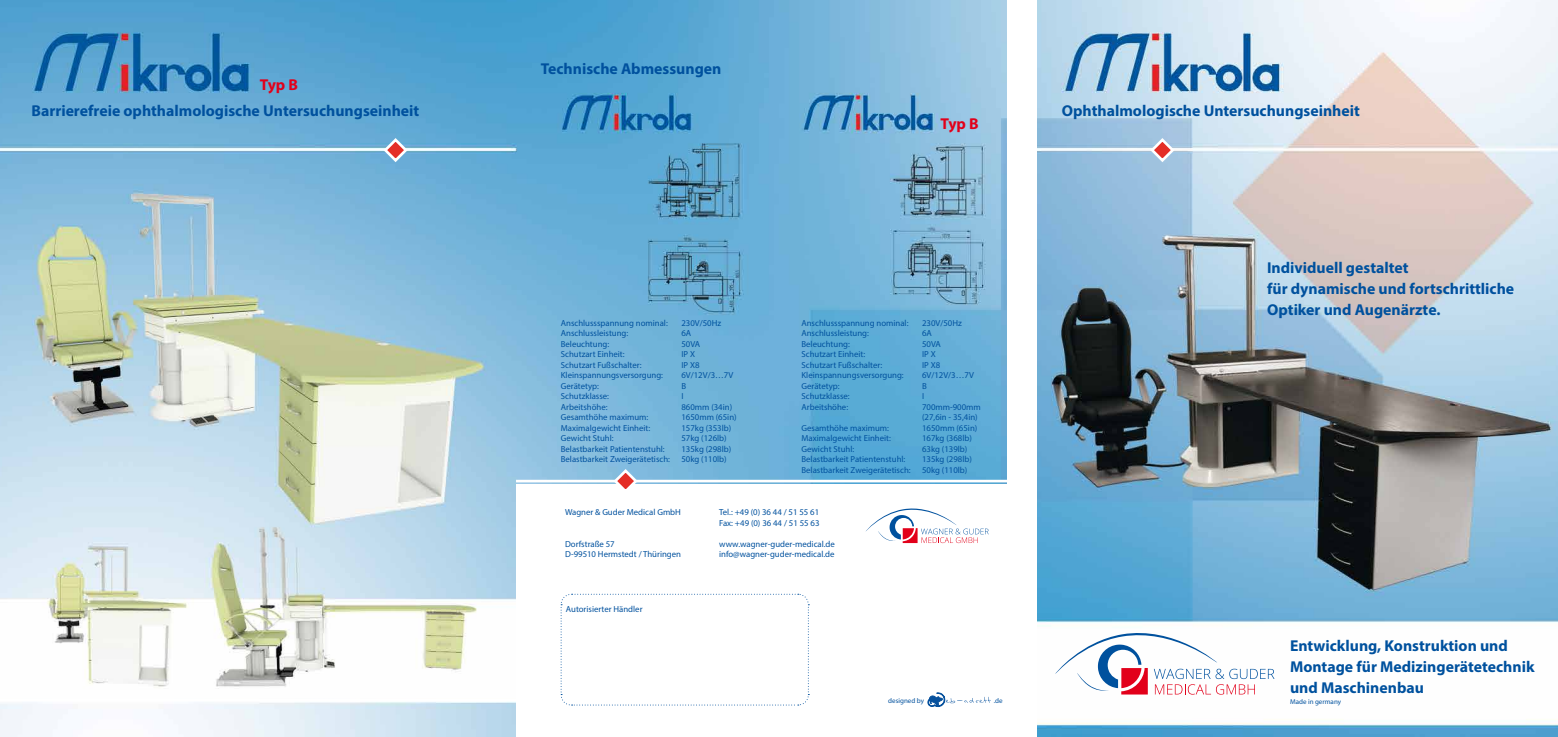
<style>
.page{position:relative;width:1558px;height:737px;background:#fff}
.page>*{position:absolute;margin:0;border:0;box-sizing:border-box;transform-origin:0 0}
.t1{font:700 15.75px/21px "Myriad Pro";color:#00519e}
.t2{font:700 15.75px "Myriad Pro";letter-spacing:-.025em;color:#e2001a}
.t3{font:8.75px/10.5px "Myriad Pro";color:#00519e}
.t4{font:7px "Myriad Pro";color:#00519e}
</style>
<div class="page">
<img style="left:0;top:0;width:1558px;height:737px">
<svg style="left:1055px;top:625px;width:219px;height:69px"></svg>
<svg style="left:1148px;top:136px;width:28px;height:28px"></svg>
<div style="left:516px;top:484px;width:513px;height:253px;background:#fff"></div>
<div style="left:1007px;top:0;width:30px;height:737px;background:#fff"></div>
<hr style="left:516px;top:480px;width:513px;height:2px;background:#fff">
<svg style="left:612px;top:467px;width:27px;height:22px"></svg>
<svg style="left:865px;top:508px;width:123px;height:35px"></svg>
<hr style="left:0;top:698px;width:521px;height:3px;background:#fff">
<svg style="left:382px;top:136px;width:27px;height:28px"></svg>
<svg style="left:560px;top:593px;width:249px;height:113px"></svg>
<svg style="left:928px;top:693px;width:63px;height:13px"></svg>
<h1 class="t2" style="left:260px;top:74px;width:40px">Typ B</h1>
<h1 class="t1" style="left:32px;top:99px;width:389px">Barrierefreie ophthalmologische Untersuchungseinheit</h1>
<h1 class="t1" style="left:541px;top:57px;width:182px">Technische Abmessungen</h1>
<h1 class="t2" style="left:940px;top:114px;width:40px">Typ B</h1>
<p class="t3" style="left:561px;top:317px;width:111px">Anschlussspannung nominal:<br>Anschlussleistung:<br>Beleuchtung:<br>Schutzart Einheit:<br>Schutzart Fußschalter:<br>Kleinspannungsversorgung:<br>Gerätetyp:<br>Schutzklasse:<br>Arbeitshöhe:<br>Gesamthöhe maximum:<br>Maximalgewicht Einheit:<br>Gewicht Stuhl:<br>Belastbarkeit Patientenstuhl:<br>Belastbarkeit Zweigerätetisch:</p>
<p class="t3" style="left:681px;top:317px;width:57px">230V/50Hz<br>6A<br>50VA<br>IP X<br>IP X8<br>6V/12V/3…7V<br>B<br>I<br>860mm (34in)<br>1650mm (65in)<br>157kg (353lb)<br>57kg (126lb)<br>135kg (298lb)<br>50kg (110lb)</p>
<p class="t3" style="left:801px;top:317px;width:108px">Anschlussspannung nominal:<br>Anschlussleistung:<br>Beleuchtung:<br>Schutzart Einheit:<br>Schutzart Fußschalter:<br>Kleinspannungsversorgung:<br>Gerätetyp:<br>Schutzklasse:<br>Arbeitshöhe:</p>
<p class="t3" style="left:801px;top:422px;width:111px">Gesamthöhe maximum:<br>Maximalgewicht Einheit:<br>Gewicht Stuhl:<br>Belastbarkeit Patientenstuhl:<br>Belastbarkeit Zweigerätetisch:</p>
<p class="t3" style="left:922px;top:317px;width:60px">230V/50Hz<br>6A<br>50VA<br>IP X<br>IP X8<br>6V/12V/3…7V<br>B<br>I<br>700mm-900mm (27,6in - 35,4in)<br>1650mm (65in)<br>167kg (368lb)<br>63kg (139lb)<br>135kg (298lb)<br>50kg (110lb)</p>
<p class="t3" style="left:565px;top:507px;width:117px">Wagner &amp; Guder Medical GmbH</p>
<p class="t3" style="left:565px;top:538px;width:117px">Dorfstraße 57<br>D-99510 Hermstedt / Thüringen</p>
<p class="t3" style="left:719px;top:507px;width:102px">Tel.: +49 (0) 36 44 / 51 55 61<br>Fax: +49 (0) 36 44 / 51 55 63</p>
<p class="t3" style="left:719px;top:538px;width:117px">www.wagner-guder-medical.de info@wagner-guder-medical.de</p>
<p class="t3" style="left:566px;top:603px;width:78px">Autorisierter Händler</p>
<p class="t4" style="left:888px;top:696px;width:37px">designed by</p>
<p class="t4" style="left:994px;top:696px;width:10px">.de</p>
<h1 class="t1" style="left:1062px;top:99px;width:300px">Ophthalmologische Untersuchungseinheit</h1>
<h1 class="t1" style="left:1267px;top:257px;width:249px">Individuell gestaltet<br>für dynamische und fortschrittliche<br>Optiker und Augenärzte.</h1>
<h1 class="t1" style="left:1290px;top:635px;width:246px">Entwicklung, Konstruktion und<br>Montage für Medizingerätetechnik und Maschinenbau</h1>
<p class="t4" style="left:1290px;top:697px;width:53px">Made in germany</p>
</div>
